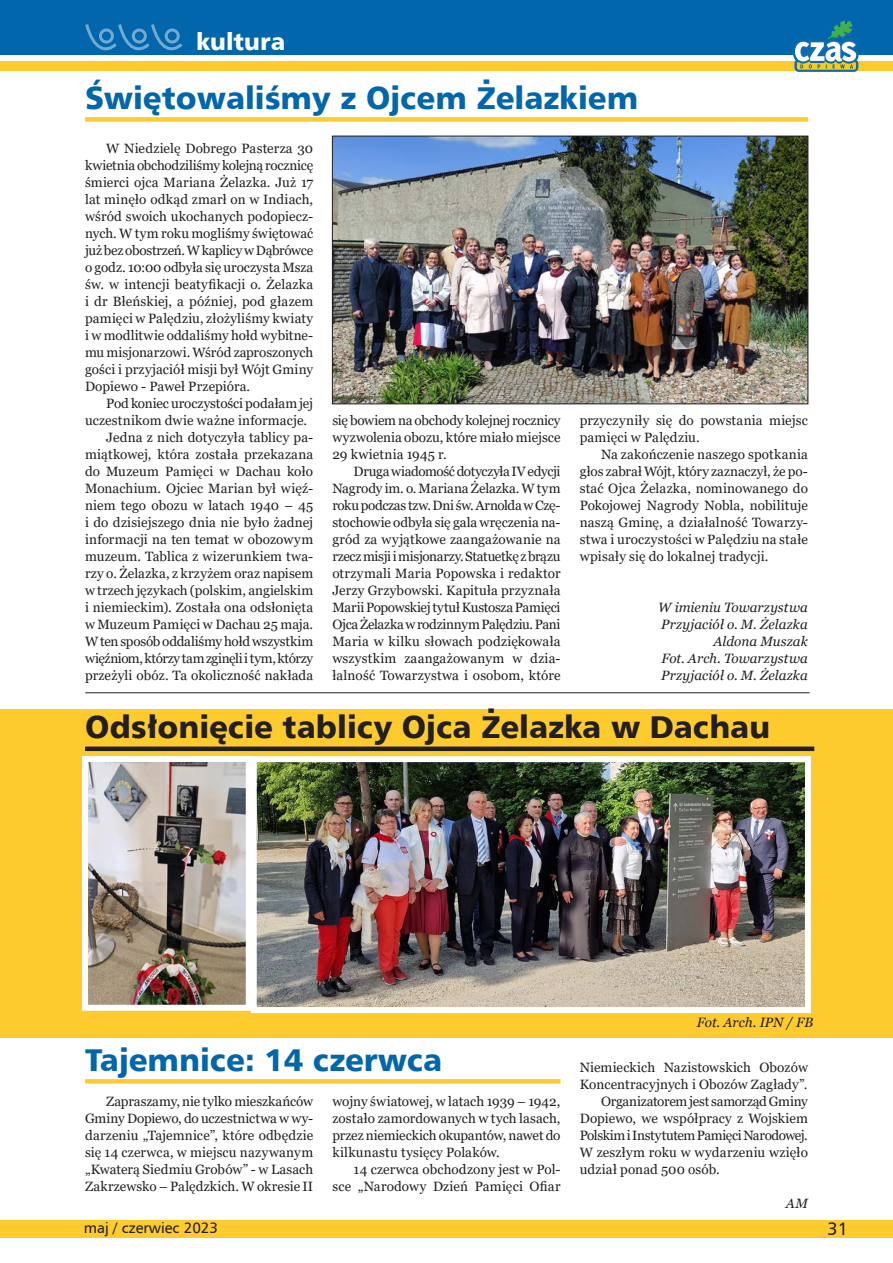
<style>
.page{position:relative;width:893px;height:1263px;background:#fff}
.page>*{position:absolute;margin:0;border:0;box-sizing:border-box;transform-origin:0 0}
.TYTUŁ{font:31.5px "Humnst 777 Blk EU";color:#0166ac}
.tytuł_2{font:31.5px "Humnst 777 Blk EU";color:#231f20}
.pasek_naglowek_stron{font:24px "Humnst 777 Blk EU";color:#fff}
.t1{font:18px "Humnst 777 EU";color:#231f20}
.t2{font:15px "Humnst 777 EU";color:#231f20}
.tekst_standardowy{font:13.5px/17px "Georgia";letter-spacing:.01em;color:#231f20;text-align:justify}
.autor{font:italic 13.5px/17px "Georgia";letter-spacing:.005em;color:#231f20;text-align:right}
</style>
<div class="page">
<div style="left:0;top:0;width:893px;height:55px;background:#0166ac"></div>
<div style="left:0;top:709px;width:893px;height:328px;background:#fecb2f"></div>
<svg style="left:85px;top:24px;width:98px;height:26px"></svg>
<div style="left:85px;top:117px;width:723px;height:5px;background:#fecb2f"></div>
<img style="left:334px;top:138px;width:472px;height:264px">
<div style="left:332px;top:136px;width:476px;height:268px;border:1px solid #231f20"></div>
<hr style="left:85px;top:692px;width:725px;height:1px;background:#231f20">
<div style="left:85px;top:746px;width:729px;height:5px;background:#231f20"></div>
<img style="left:89px;top:763px;width:156px;height:241px">
<div style="left:82px;top:756px;width:170px;height:255px;border:6px solid #fff"></div>
<img style="left:258px;top:763px;width:546px;height:243px">
<div style="left:251px;top:756px;width:560px;height:257px;border:6px solid #fff"></div>
<svg style="left:85px;top:1079px;width:476px;height:4px;background:#fecc34"></svg>
<div style="left:0;top:1220px;width:893px;height:17px;background:#fecb2f"></div>
<div style="left:0;top:61px;width:893px;height:9px;background:#fecb2f"></div>
<svg style="left:792px;top:21px;width:67px;height:51px"></svg>
<p class="pasek_naglowek_stron" style="left:196px;top:26px;width:90px">kultura</p>
<p class="TYTUŁ" style="left:85px;top:77px;width:555px">Świętowaliśmy z Ojcem Żelazkiem</p>
<p class="tekst_standardowy" style="left:85px;top:140px;width:230px;text-indent:21px">W Niedzielę Dobrego Pasterza 30 kwietnia obchodziliśmy kolejną rocznicę śmierci ojca Mariana Żelazka. Już 17 lat minęło odkąd zmarł on w Indiach, wśród swoich ukochanych podopiecz&shy;nych. W tym roku mogliśmy świętować już bez obostrzeń. W kaplicy w Dąbrówce o godz. 10:00 odbyła się uroczysta Msza św. w intencji beatyfikacji o. Żelazka i dr Błeńskiej, a później, pod głazem pamięci w Palędziu, złożyliśmy kwiaty i w modlitwie oddaliśmy hołd wybitne&shy;mu misjonarzowi. Wśród zaproszonych gości i przyjaciół misji był Wójt Gminy Dopiewo - Paweł Przepióra.</p>
<p class="tekst_standardowy" style="left:85px;top:395px;width:230px;text-indent:21px">Pod koniec uroczystości podałam jej uczestnikom dwie ważne informacje.</p>
<p class="tekst_standardowy" style="left:85px;top:429px;width:230px;text-indent:21px">Jedna z nich dotyczyła tablicy pa&shy;miątkowej, która została przekazana do Muzeum Pamięci w Dachau koło Monachium. Ojciec Marian był więź&shy;niem tego obozu w latach 1940 – 45 i do dzisiejszego dnia nie było żadnej informacji na ten temat w obozowym muzeum. Tablica z wizerunkiem twa&shy;rzy o. Żelazka, z krzyżem oraz napisem w trzech językach (polskim, angielskim i niemieckim). Została ona odsłonięta w Muzeum Pamięci w Dachau 25 maja.<br>W ten sposób oddaliśmy hołd wszystkim więźniom, którzy tam zginęli i tym, którzy przeżyli obóz. Ta okoliczność nakłada</p>
<p class="tekst_standardowy" style="left:580px;top:412px;width:230px">przyczyniły się do powstania miejsc pamięci w Palędziu.</p>
<p class="tekst_standardowy" style="left:580px;top:446px;width:230px;text-indent:21px">Na zakończenie naszego spotkania głos zabrał Wójt, który zaznaczył, że po&shy;stać Ojca Żelazka, nominowanego do Pokojowej Nagrody Nobla, nobilituje naszą Gminę, a działalność Towarzy&shy;stwa i uroczystości w Palędziu na stałe wpisały się do lokalnej tradycji.</p>
<p class="autor" style="left:658px;top:599px;width:151px">W imieniu Towarzystwa<br>Przyjaciół o. M. Żelazka<br>Aldona Muszak<br>Fot. Arch. Towarzystwa<br>Przyjaciół o. M. Żelazka</p>
<p class="tytuł_2" style="left:85px;top:707px;width:687px">Odsłonięcie tablicy Ojca Żelazka w Dachau</p>
<p class="tekst_standardowy" style="left:332px;top:412px;width:230px">się bowiem na obchody kolejnej rocznicy wyzwolenia obozu, które miało miejsce 29 kwietnia 1945 r.</p>
<p class="tekst_standardowy" style="left:332px;top:463px;width:230px;text-indent:21px">Druga wiadomość dotyczyła IV edycji Nagrody im. o. Mariana Żelazka. W tym roku podczas tzw. Dni św. Arnolda w Czę&shy;stochowie odbyła się gala wręczenia na&shy;gród za wyjątkowe zaangażowanie na rzecz misji i misjonarzy. Statuetkę z brązu otrzymali Maria Popowska i redaktor Jerzy Grzybowski. Kapituła przyznała Marii Popowskiej tytuł Kustosza Pamięci Ojca Żelazka w rodzinnym Palędziu. Pani Maria w kilku słowach podziękowała wszystkim zaangażowanym w dzia&shy;łalność Towarzystwa i osobom, które</p>
<p class="TYTUŁ" style="left:85px;top:1039px;width:359px">Tajemnice: 14 czerwca</p>
<p class="tekst_standardowy" style="left:85px;top:1093px;width:230px;text-indent:21px">Zapraszamy, nie tylko mieszkańców Gminy Dopiewo, do uczestnictwa w wy&shy;darzeniu „Tajemnice”, które odbędzie się 14 czerwca, w miejscu nazywanym „Kwaterą Siedmiu Grobów” - w Lasach Zakrzewsko – Palędzkich. W okresie II</p>
<p class="tekst_standardowy" style="left:332px;top:1093px;width:230px">wojny światowej, w latach 1939 – 1942, zostało zamordowanych w tych lasach, przez niemieckich okupantów, nawet do kilkunastu tysięcy Polaków.</p>
<p class="tekst_standardowy" style="left:332px;top:1161px;width:230px;text-align:right">14 czerwca obchodzony jest w Pol&shy;sce „Narodowy Dzień Pamięci Ofiar</p>
<p class="autor" style="left:697px;top:1014px;width:118px">Fot. Arch. IPN / FB</p>
<p class="tekst_standardowy" style="left:580px;top:1059px;width:230px">Niemieckich Nazistowskich Obozów<br>Koncentracyjnych i Obozów Zagłady”.</p>
<p class="tekst_standardowy" style="left:580px;top:1093px;width:230px;text-indent:21px">Organizatorem jest samorząd Gminy Dopiewo, we współpracy z Wojskiem Polskim i Instytutem Pamięci Narodowej.<br>W zeszłym roku w wydarzeniu wzięło udział ponad 500 osób.</p>
<p class="autor" style="left:786px;top:1195px;width:24px">AM</p>
<p class="t2" style="left:84px;top:1218px;width:136px">maj / czerwiec 2023</p>
<h3 class="t1" style="left:828px;top:1217px;width:22px">31</h3>
</div>
